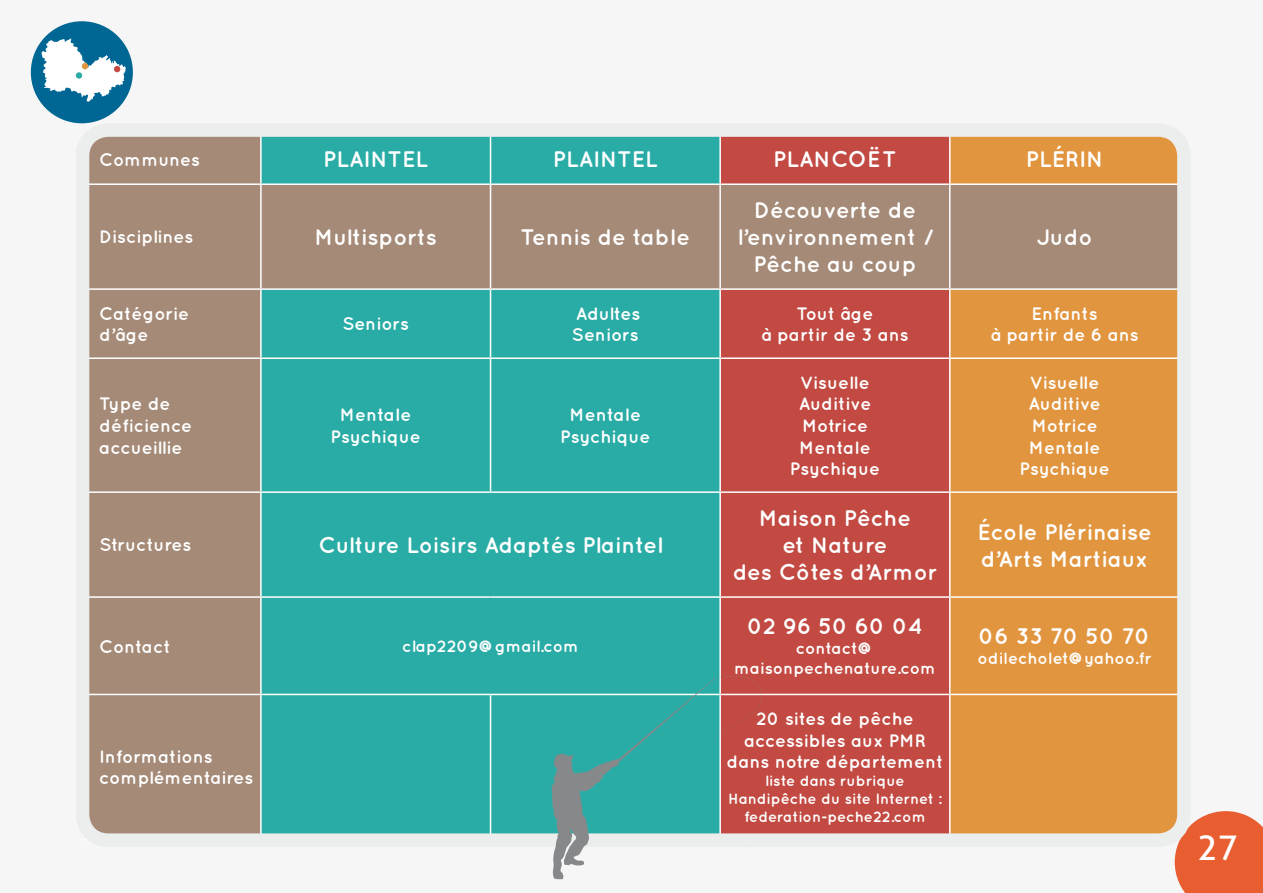
<style>
.page{position:relative;width:1263px;height:893px;background:#f6f6f6}
.page>*{position:absolute;margin:0;border:0;box-sizing:border-box;transform-origin:0 0}
.t1{font:34.5px "Aller Typo";color:#fff}
.t2{font:700 22.5px/27px "Quicksand";color:#fff;text-align:center}
.t3{font:700 18px/21.6px "Quicksand";color:#fff;text-align:center}
.t4{font:700 16.5px/19.8px "Quicksand";color:#fff;text-align:center}
.t5{font:700 15px/18px "Quicksand";color:#fff;text-align:center}
</style>
<div class="page">
<svg style="left:1175px;top:811px;width:88px;height:82px;background:#e9683d"></svg>
<div style="left:31px;top:21px;width:102px;height:102px;background:#006694;border-radius:50%"></div>
<div style="left:91px;top:138px;width:169px;height:694px;background:#a48a77"></div>
<div style="left:262px;top:138px;width:457px;height:694px;background:#2aaca6"></div>
<div style="left:721px;top:138px;width:228px;height:694px;background:#c24a42"></div>
<div style="left:950px;top:138px;width:226px;height:694px;background:#e2953f"></div>
<div style="left:262px;top:185px;width:914px;height:103px;background:#a48a77"></div>
<hr style="left:88px;top:183px;width:172px;height:2px;background:#fff">
<hr style="left:88px;top:288px;width:172px;height:2px;background:#fff">
<hr style="left:88px;top:357px;width:172px;height:2px;background:#fff">
<hr style="left:88px;top:491px;width:172px;height:2px;background:#fff">
<hr style="left:88px;top:596px;width:172px;height:2px;background:#fff">
<hr style="left:88px;top:694px;width:172px;height:1px;background:#fff">
<hr style="left:490px;top:183px;width:230px;height:2px;background:#fff">
<hr style="left:490px;top:288px;width:230px;height:2px;background:#fff">
<hr style="left:490px;top:357px;width:230px;height:2px;background:#fff">
<hr style="left:490px;top:491px;width:230px;height:2px;background:#fff">
<hr style="left:490px;top:694px;width:230px;height:1px;background:#fff">
<hr style="left:719px;top:134px;width:2px;height:49px;background:#fff">
<hr style="left:720px;top:183px;width:230px;height:2px;background:#fff">
<hr style="left:719px;top:185px;width:2px;height:103px;background:#fff">
<hr style="left:720px;top:288px;width:230px;height:2px;background:#fff">
<hr style="left:719px;top:290px;width:2px;height:67px;background:#fff">
<hr style="left:720px;top:357px;width:230px;height:2px;background:#fff">
<hr style="left:719px;top:359px;width:2px;height:132px;background:#fff">
<hr style="left:720px;top:491px;width:230px;height:2px;background:#fff">
<hr style="left:719px;top:493px;width:2px;height:103px;background:#fff">
<hr style="left:720px;top:596px;width:230px;height:2px;background:#fff">
<hr style="left:719px;top:598px;width:2px;height:96px;background:#fff">
<hr style="left:720px;top:694px;width:230px;height:1px;background:#fff">
<hr style="left:949px;top:134px;width:1px;height:49px;background:#fff">
<hr style="left:950px;top:183px;width:230px;height:2px;background:#fff">
<hr style="left:949px;top:185px;width:1px;height:103px;background:#fff">
<hr style="left:950px;top:288px;width:230px;height:2px;background:#fff">
<hr style="left:949px;top:290px;width:1px;height:67px;background:#fff">
<hr style="left:950px;top:357px;width:230px;height:2px;background:#fff">
<hr style="left:949px;top:359px;width:1px;height:132px;background:#fff">
<hr style="left:950px;top:491px;width:230px;height:2px;background:#fff">
<hr style="left:949px;top:493px;width:1px;height:103px;background:#fff">
<hr style="left:950px;top:596px;width:230px;height:2px;background:#fff">
<hr style="left:949px;top:598px;width:1px;height:96px;background:#fff">
<hr style="left:950px;top:694px;width:230px;height:1px;background:#fff">
<hr style="left:949px;top:695px;width:1px;height:143px;background:#fff">
<hr style="left:260px;top:134px;width:2px;height:49px;background:#fff">
<hr style="left:490px;top:134px;width:1px;height:49px;background:#fff">
<hr style="left:260px;top:183px;width:230px;height:2px;background:#fff">
<hr style="left:260px;top:185px;width:2px;height:103px;background:#fff">
<hr style="left:490px;top:185px;width:1px;height:103px;background:#fff">
<hr style="left:260px;top:288px;width:230px;height:2px;background:#fff">
<hr style="left:260px;top:290px;width:2px;height:67px;background:#fff">
<hr style="left:490px;top:290px;width:1px;height:67px;background:#fff">
<hr style="left:260px;top:357px;width:230px;height:2px;background:#fff">
<hr style="left:260px;top:359px;width:2px;height:132px;background:#fff">
<hr style="left:490px;top:359px;width:1px;height:132px;background:#fff">
<hr style="left:260px;top:491px;width:230px;height:2px;background:#fff">
<hr style="left:260px;top:493px;width:2px;height:103px;background:#fff">
<hr style="left:260px;top:596px;width:230px;height:2px;background:#fff">
<hr style="left:260px;top:598px;width:2px;height:96px;background:#fff">
<hr style="left:490px;top:596px;width:230px;height:2px;background:#fff">
<hr style="left:260px;top:694px;width:230px;height:1px;background:#fff">
<hr style="left:260px;top:695px;width:2px;height:143px;background:#fff">
<hr style="left:490px;top:695px;width:1px;height:143px;background:#fff">
<svg style="left:41px;top:38px;width:85px;height:64px"></svg>
<div style="left:76px;top:72px;width:6px;height:7px;background:#2aaca6;border-radius:50%"></div>
<div style="left:76px;top:123px;width:1115px;height:724px;border:14px solid #eceded;border-radius:26px"></div>
<svg style="left:552px;top:676px;width:209px;height:203px"></svg>
<p class="t3" style="left:99px;top:148px;width:102px">Communes</p>
<p class="t2" style="left:323px;top:145px;width:106px">PLAINTEL</p>
<p class="t2" style="left:553px;top:145px;width:106px">PLAINTEL</p>
<p class="t2" style="left:773px;top:145px;width:125px">PLANCOËT</p>
<p class="t2" style="left:1026px;top:145px;width:79px">PLÉRIN</p>
<p class="t3" style="left:99px;top:226px;width:96px">Disciplines</p>
<p class="t2" style="left:314px;top:223px;width:124px">Multisports</p>
<p class="t2" style="left:521px;top:223px;width:171px">Tennis de table</p>
<p class="t2" style="left:737px;top:196px;width:197px">Découverte de l’environnement /<br>Pêche au coup</p>
<p class="t2" style="left:1036px;top:223px;width:58px">Judo</p>
<p class="t3" style="left:99px;top:302px;width:91px;text-align:left">Catégorie d’âge</p>
<p class="t3" style="left:342px;top:313px;width:68px">Seniors</p>
<p class="t3" style="left:572px;top:302px;width:70px;text-align:left">Adultes<br>Seniors</p>
<p class="t3" style="left:761px;top:302px;width:149px">Tout âge<br>à partir de 3 ans</p>
<p class="t3" style="left:990px;top:302px;width:149px">Enfants<br>à partir de 6 ans</p>
<p class="t3" style="left:99px;top:393px;width:94px;text-align:left">Type de déficience accueillie</p>
<p class="t3" style="left:331px;top:403px;width:92px">Mentale<br>Psychique</p>
<p class="t3" style="left:560px;top:403px;width:92px">Mentale<br>Psychique</p>
<p class="t3" style="left:99px;top:534px;width:94px">Structures</p>
<p class="t2" style="left:318px;top:531px;width:346px">Culture Loisirs Adaptés Plaintel</p>
<p class="t3" style="left:99px;top:635px;width:73px">Contact</p>
<p class="t4" style="left:402px;top:636px;width:178px">clap2209@gmail.com</p>
<p class="t3" style="left:99px;top:745px;width:156px;text-align:left">Informations complémentaires</p>
<p class="t3" style="left:790px;top:371px;width:92px">Visuelle<br>Auditive<br>Motrice<br>Mentale<br>Psychique</p>
<p class="t3" style="left:1019px;top:371px;width:92px">Visuelle<br>Auditive<br>Motrice<br>Mentale<br>Psychique</p>
<p class="t2" style="left:733px;top:504px;width:206px">Maison Pêche<br>et Nature<br>des Côtes d’Armor</p>
<p class="t2" style="left:977px;top:517px;width:176px;text-align:left">École Plérinaise d’Arts Martiaux</p>
<p class="t2" style="left:747px;top:612px;width:177px">02 96 50 60 04</p>
<p class="t4" style="left:734px;top:638px;width:203px">contact@ maisonpechenature.com</p>
<p class="t3" style="left:726px;top:707px;width:218px">20 sites de pêche accessibles aux PMR dans notre département</p>
<p class="t5" style="left:728px;top:771px;width:215px">liste dans rubrique<br>Handipêche du site Internet : federation-peche22.com</p>
<p class="t2" style="left:979px;top:622px;width:173px">06 33 70 50 70</p>
<p class="t4" style="left:978px;top:648px;width:175px">odilecholet@yahoo.fr</p>
<h1 class="t1" style="left:1197px;top:827px;width:43px">27</h1>
</div>
